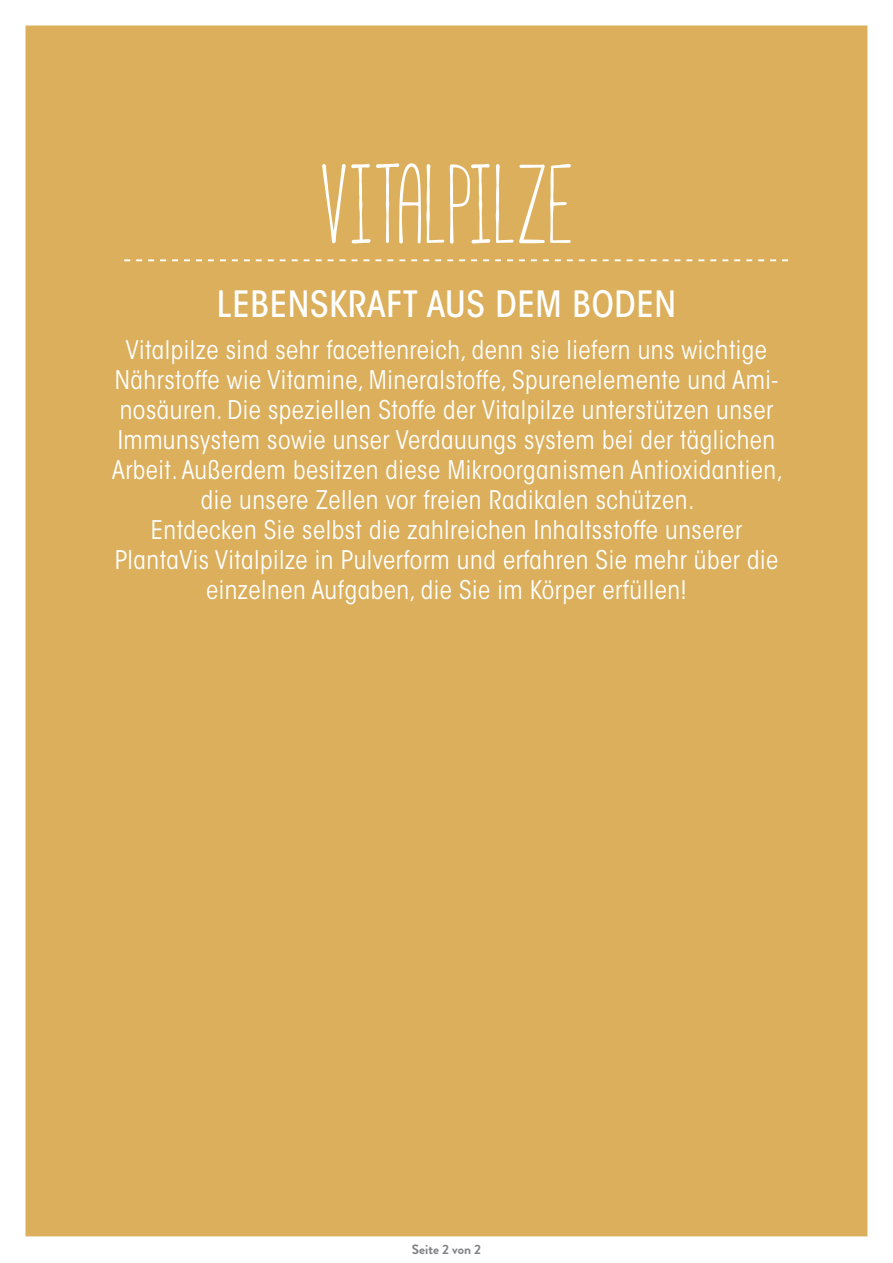
<style>
.page{position:relative;width:893px;height:1263px;background:#fff}
.page>*{position:absolute;margin:0;border:0;box-sizing:border-box;transform-origin:0 0}
.t1{font:109.5px "Cabana";letter-spacing:.02em;color:#fff}
.t2{font:500 condensed 36px "ITC Avant Garde Std";letter-spacing:.02em;color:#fff}
.t3{font:condensed 25.5px/30px "ITC Avant Garde Std";letter-spacing:.02em;color:#fff;text-align:center}
.t4{font:700 13.5px "Brandon Grotesque";color:#808285}
</style>
<div class="page">
<div style="left:26px;top:26px;width:841px;height:1210px;background:#dbaf5c"></div>
<svg style="left:124px;top:259px;width:664px;height:2px"></svg>
<h1 class="t1" style="left:321px;top:152px;width:253px">VITALPILZE</h1>
<h2 class="t2" style="left:217px;top:281px;width:461px">LEBENSKRAFT AUS DEM BODEN</h2>
<p class="t3" style="left:112px;top:335px;width:673px">Vitalpilze sind sehr facettenreich, denn sie liefern uns wichtige Nährstoffe wie Vitamine, Mineralstoffe, Spurenelemente und Ami&shy;nosäuren. Die speziellen Stoffe der Vitalpilze unterstützen unser Immunsystem sowie unser Verdauungs system bei der täglichen Arbeit. Außerdem besitzen diese Mikroorganismen Antioxidantien, die unsere Zellen vor freien Radikalen schützen.<br>Entdecken Sie selbst die zahlreichen Inhaltsstoffe unserer PlantaVis Vitalpilze in Pulverform und erfahren Sie mehr über die einzelnen Aufgaben, die Sie im Körper erfüllen!</p>
<p class="t4" style="left:412px;top:1240px;width:71px">Seite 2 von 2</p>
</div>
